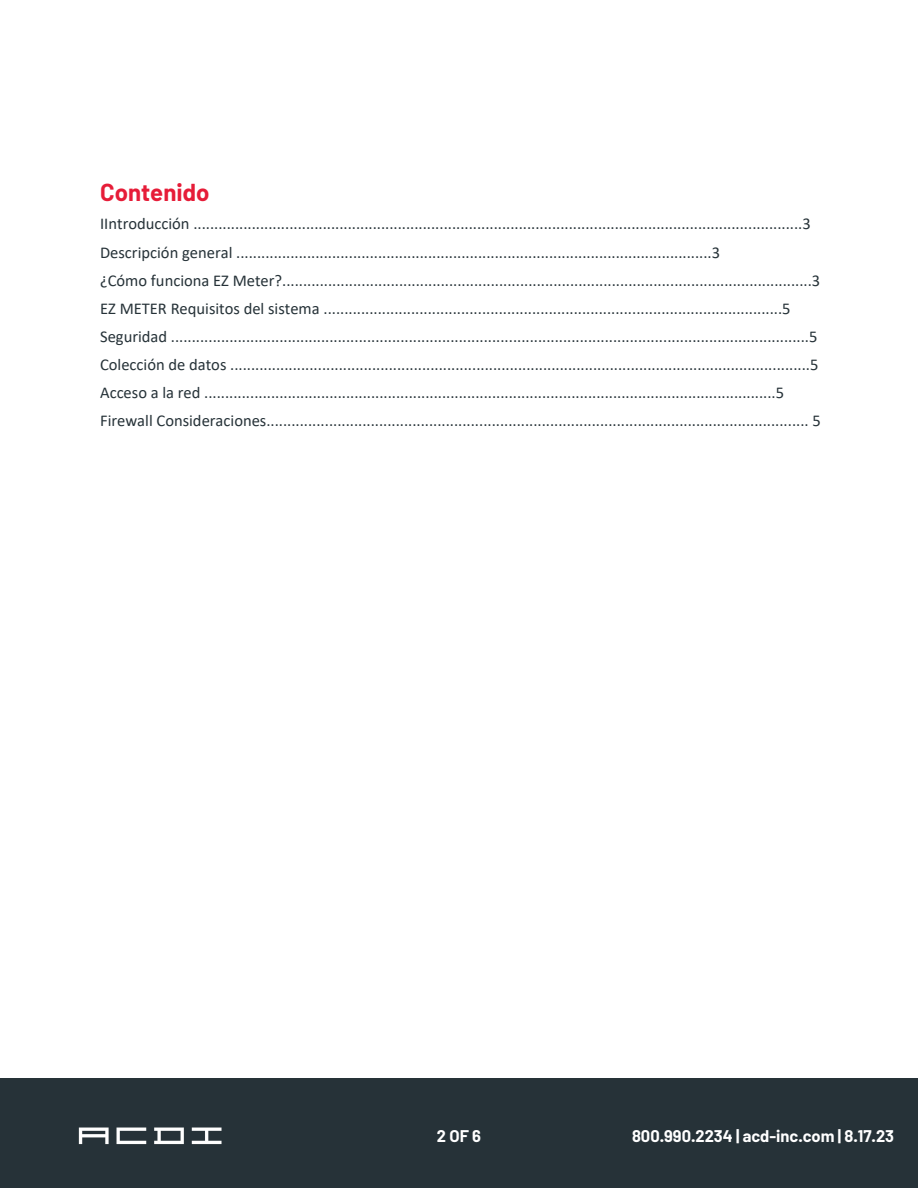
<style>
.page{position:relative;width:918px;height:1188px;background:#fff}
.page>*{position:absolute;margin:0;border:0;box-sizing:border-box;transform-origin:0 0}
.t1{font:700 24px "Barlow";color:#e61c38}
.t2{font:16.5px/28.2px "Calibri";color:#263238}
.t3{font:700 16.5px "Barlow";color:#fff}
</style>
<div class="page">
<div style="left:0;top:1078px;width:918px;height:110px;background:#263238"></div>
<img style="left:78px;top:1127px;width:144px;height:18px">
<p class="t1" style="left:100px;top:177px;width:111px">Contenido</p>
<h1 class="t2" style="left:100px;top:211px;width:712px">IIntroducción ..................................................................................................................................................3<br>Descripción general ..................................................................................................................3</h1>
<p class="t2" style="left:100px;top:268px;width:722px">¿Cómo funciona EZ Meter?...............................................................................................................................3<br>EZ METER Requisitos del sistema ..............................................................................................................5<br>Seguridad .........................................................................................................................................................5<br>Colección de datos ...........................................................................................................................................5<br>Acceso a la red .........................................................................................................................................5<br>Firewall Consideraciones.................................................................................................................................. 5</p>
<h2 class="t3" style="left:437px;top:1126px;width:46px">2OF6</h2>
<p class="t3" style="left:632px;top:1126px;width:264px">800.990.2234 | acd-inc.com | 8.17.23</p>
</div>
